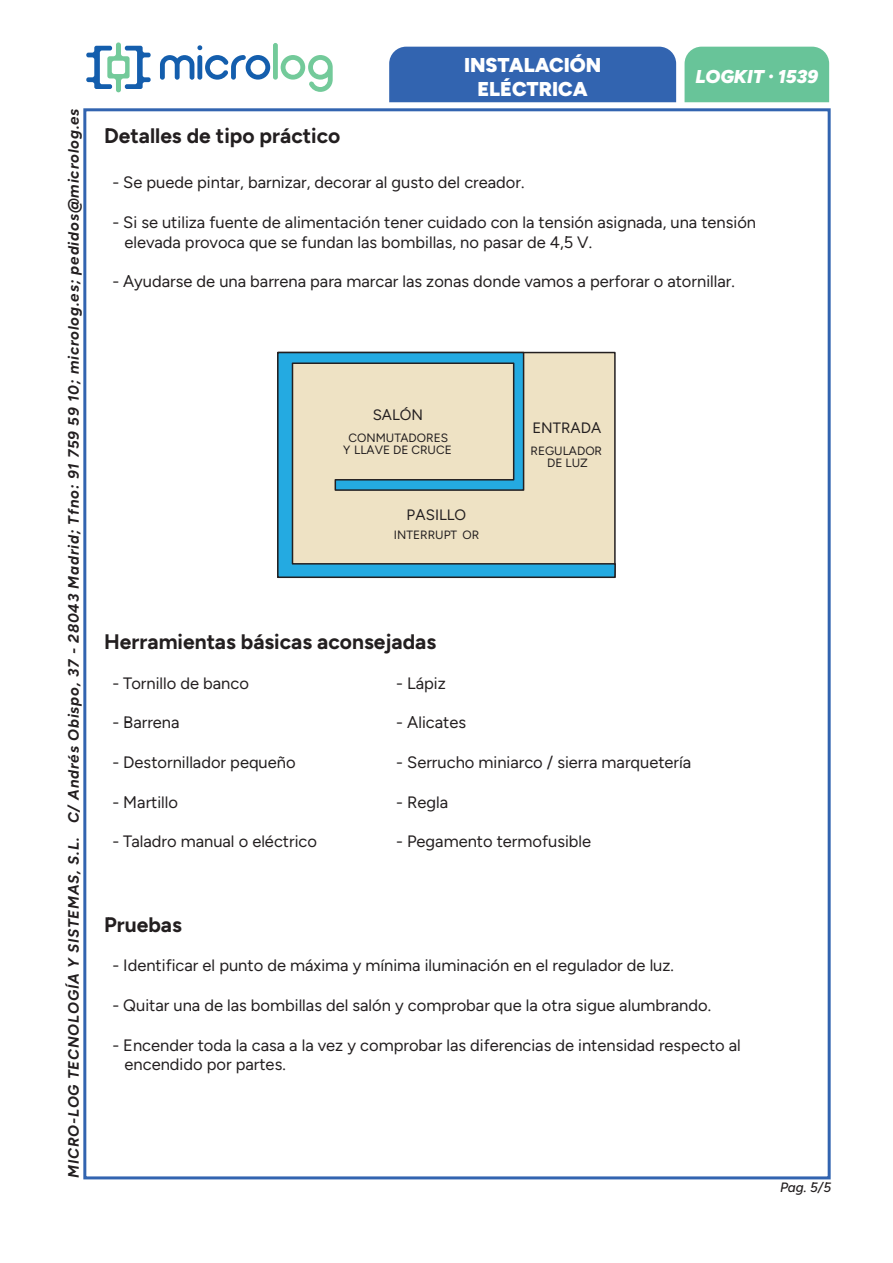
<style>
.page{position:relative;width:893px;height:1263px;background:#fff}
.page>*{position:absolute;margin:0;border:0;box-sizing:border-box;transform-origin:0 0}
.t1{font:700 21px "Figtree";color:#231f20}
.t2{font:900 19.95px/24px "Figtree";color:#fff;text-align:center}
.t3{font:italic 900 18.6px "Figtree";color:#fff}
.t4{font:16.5px/19.8px "Figtree";color:#231f20}
.t5{font:italic 700 15px "Figtree";letter-spacing:.055em;color:#231f20}
.t6{font:15px "Figtree";color:#231f20}
.t7{font:italic 500 13.5px "Figtree";color:#231f20}
.t8{font:12px/12px "Figtree";color:#231f20;text-align:center}
</style>
<div class="page">
<div style="left:83px;top:108px;width:748px;height:1071px;background:#fff;border:3px solid #3264b0"></div>
<div style="left:389px;top:47px;width:287px;height:55px;background:#3264b0"></div>
<div style="left:685px;top:47px;width:144px;height:55px;background:#68c499"></div>
<svg style="left:86px;top:42px;width:65px;height:50px"></svg>
<svg style="left:160px;top:45px;width:110px;height:35px"></svg>
<div style="left:273px;top:43px;width:5px;height:37px;background:#73ca9a;border-radius:2px"></div>
<svg style="left:281px;top:55px;width:52px;height:37px"></svg>
<svg style="left:277px;top:351px;width:339px;height:228px;background:#c5d0c0"></svg>
<p class="t5" style="left:65px;top:1178px;width:1071px;rotate:-90deg">MICRO-LOG TECNOLOGÍA Y SISTEMAS, S.L. C/ Andrés Obispo, 37 - 28043 Madrid; Tfno: 91 759 59 10; microlog.es; pedidos@microlog.es</p>
<p class="t2" style="left:464px;top:53px;width:139px">INSTALACIÓN<br>ELÉCTRICA</p>
<p class="t3" style="left:695px;top:66px;width:124px">LOGKIT · 1539</p>
<p class="t1" style="left:104px;top:124px;width:238px">Detalles de tipo práctico</p>
<p class="t4" style="left:112px;top:173px;width:414px">- Se puede pintar, barnizar, decorar al gusto del creador.</p>
<p class="t4" style="left:125px;top:212px;width:633px;text-indent:-12px">- Si se utiliza fuente de alimentación tener cuidado con la tensión asignada, una tensión elevada provoca que se fundan las bombillas, no pasar de 4,5 V.</p>
<p class="t4" style="left:112px;top:272px;width:624px">- Ayudarse de una barrena para marcar las zonas donde vamos a perforar o atornillar.</p>
<p class="t6" style="left:373px;top:407px;width:52px">SALÓN</p>
<p class="t8" style="left:343px;top:431px;width:110px">CONMUTADORES<br>Y LLAVE DE CRUCE</p>
<p class="t6" style="left:407px;top:506px;width:61px">PASILLO</p>
<p class="t8" style="left:394px;top:528px;width:87px">INTERRUPT OR</p>
<p class="t6" style="left:532px;top:419px;width:70px">ENTRADA</p>
<p class="t8" style="left:530px;top:445px;width:73px">REGULADOR<br>DE LUZ</p>
<p class="t1" style="left:104px;top:630px;width:334px">Herramientas básicas aconsejadas</p>
<p class="t4" style="left:112px;top:673px;width:138px">- Tornillo de banco</p>
<p class="t4" style="left:396px;top:673px;width:51px">- Lápiz</p>
<p class="t4" style="left:112px;top:713px;width:69px">- Barrena</p>
<p class="t4" style="left:396px;top:713px;width:71px">- Alicates</p>
<p class="t4" style="left:112px;top:752px;width:185px">- Destornillador pequeño</p>
<p class="t4" style="left:396px;top:752px;width:297px">- Serrucho miniarco / sierra marquetería</p>
<p class="t4" style="left:112px;top:792px;width:67px">- Martillo</p>
<p class="t4" style="left:396px;top:792px;width:54px">- Regla</p>
<p class="t4" style="left:112px;top:831px;width:206px">- Taladro manual o eléctrico</p>
<p class="t4" style="left:396px;top:831px;width:196px">- Pegamento termofusible</p>
<p class="t1" style="left:104px;top:912px;width:79px">Pruebas</p>
<p class="t4" style="left:112px;top:956px;width:563px">- Identificar el punto de máxima y mínima iluminación en el regulador de luz.</p>
<p class="t4" style="left:112px;top:995px;width:600px">- Quitar una de las bombillas del salón y comprobar que la otra sigue alumbrando.</p>
<p class="t4" style="left:125px;top:1035px;width:618px;text-indent:-12px">- Encender toda la casa a la vez y comprobar las diferencias de intensidad respecto al encendido por partes.</p>
<p class="t7" style="left:780px;top:1180px;width:52px">Pag. 5/5</p>
</div>
